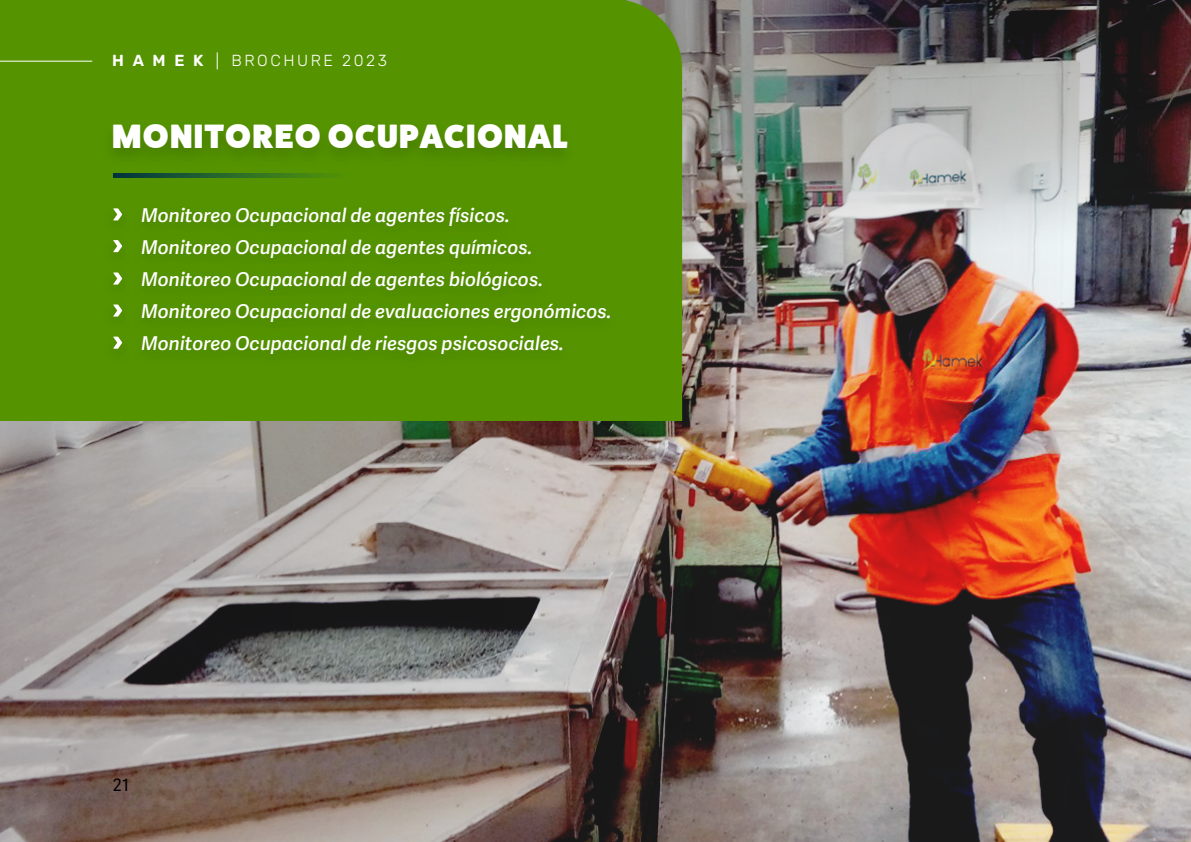
<style>
.page{position:relative;width:1191px;height:842px;background:#fff}
.page>*{position:absolute;margin:0;border:0;box-sizing:border-box;transform-origin:0 0}
.t1{font:800 34px "Fat Frank";letter-spacing:.04em;color:#fff}
.t2{font:italic 600 19px/32px "Adelle Sans EXT";color:#fff}
.t3{font:17px "Adelle Sans EXT";color:#000}
.t4{font:300 16px "Rubik";letter-spacing:.16em;color:#fff}
.t5{font:600 16px "Rubik";color:#fff}
</style>
<div class="page">
<img style="left:0;top:0;width:1191px;height:842px">
<svg style="left:217px;top:52px;width:1px;height:17px"></svg>
<hr style="left:0;top:61px;width:92px;height:1px;background:#fff">
<img style="left:95px;top:111px;width:491px;height:72px">
<svg style="left:113px;top:174px;width:236px;height:4px"></svg>
<div style="left:124px;top:194px;width:586px;height:185px;background:#549200"></div>
<img style="left:96px;top:197px;width:44px;height:31px">
<svg style="left:113px;top:208px;width:9px;height:12px"></svg>
<img style="left:96px;top:228px;width:44px;height:32px">
<svg style="left:113px;top:240px;width:9px;height:12px"></svg>
<img style="left:96px;top:260px;width:44px;height:32px">
<svg style="left:113px;top:272px;width:9px;height:13px"></svg>
<img style="left:96px;top:292px;width:44px;height:32px">
<svg style="left:113px;top:304px;width:9px;height:13px"></svg>
<div style="left:96px;top:324px;width:44px;height:48px;background:#559400"></div>
<svg style="left:113px;top:337px;width:9px;height:12px"></svg>
<p class="t5" style="left:112px;top:52px;width:93px">H A M E K</p>
<p class="t4" style="left:231px;top:52px;width:157px">BROCHURE 2023</p>
<h1 class="t1" style="left:112px;top:118px;width:457px">MONITOREO OCUPACIONAL</h1>
<p class="t2" style="left:141px;top:197px;width:472px">Monitoreo Ocupacional de agentes físicos.<br>Monitoreo Ocupacional de agentes químicos.<br>Monitoreo Ocupacional de agentes biológicos.<br>Monitoreo Ocupacional de evaluaciones ergonómicos.<br>Monitoreo Ocupacional de riesgos psicosociales.</p>
<p class="t3" style="left:113px;top:771px;width:18px">21</p>
</div>
